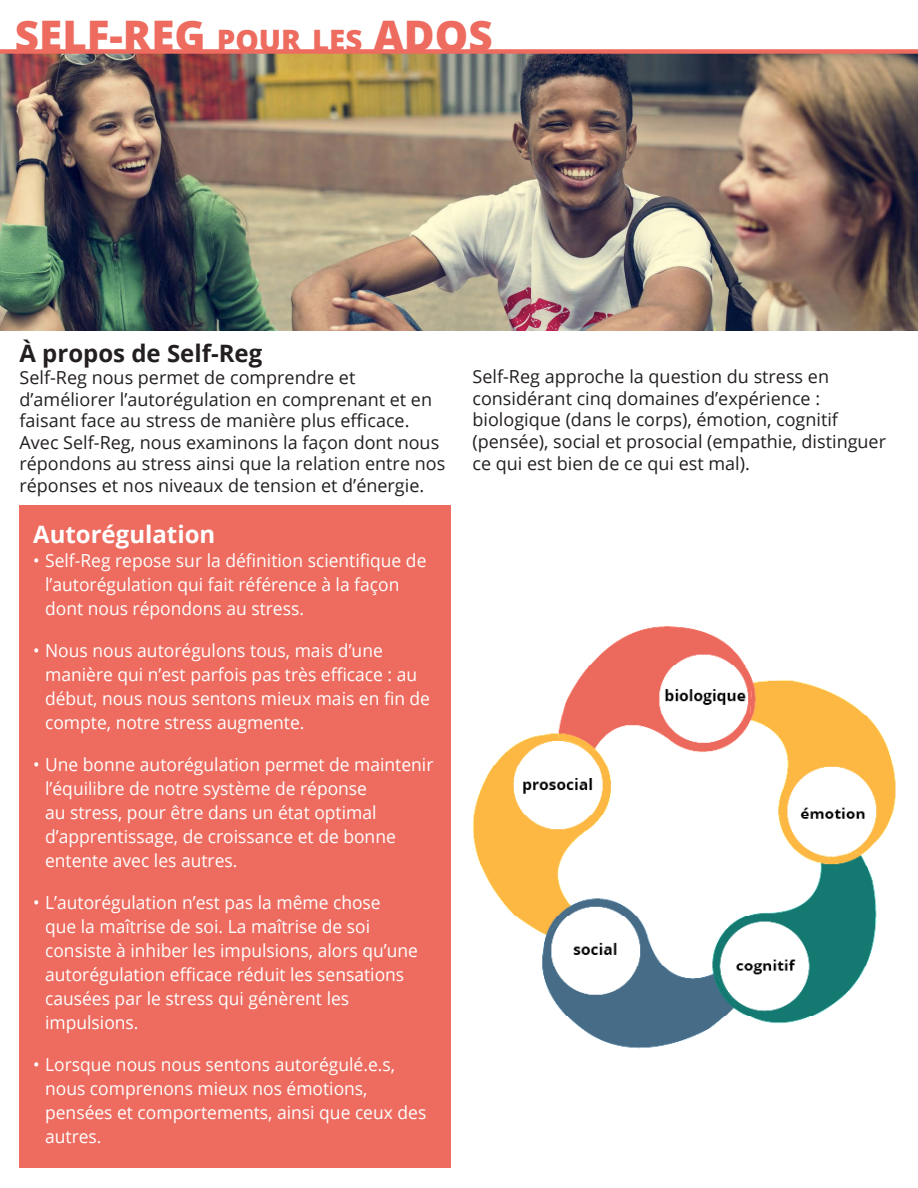
<style>
.page{position:relative;width:918px;height:1188px;background:#fff}
.page>*{position:absolute;margin:0;border:0;box-sizing:border-box;transform-origin:0 0}
.t1{font:800 42.15px "Open Sans";color:#ed6b5f}
.t2{font:700 24px "Open Sans";color:#231f20}
.t3{font:700 24px "Open Sans";color:#fff}
.t4{font:18px/24px "Open Sans";color:#fff}
.t5{font:18px/21.6px "Open Sans";color:#231f20}
.s1{font-size:29.55px}
</style>
<div class="page">
<img style="left:0;top:54px;width:918px;height:276px">
<div style="left:0;top:49px;width:918px;height:5px;background:#ed6b5f"></div>
<div style="left:20px;top:505px;width:431px;height:663px;background:#ed6b5f"></div>
<img style="left:472px;top:626px;width:424px;height:423px">
<p class="t1" style="left:15px;top:4px;width:479px">SELF-REG <span class="s1">POUR LES</span> ADOS</p>
<p class="t2" style="left:20px;top:337px;width:244px">À propos de Self-Reg</p>
<p class="t5" style="left:20px;top:366px;width:427px">Self-Reg nous permet de comprendre et d’améliorer l’autorégulation en comprenant et en faisant face au stress de manière plus efficace.<br>Avec Self-Reg, nous examinons la façon dont nous répondons au stress ainsi que la relation entre nos réponses et nos niveaux de tension et d’énergie.</p>
<p class="t5" style="left:472px;top:365px;width:415px">Self-Reg approche la question du stress en considérant cinq domaines d’expérience : biologique (dans le corps), émotion, cognitif (pensée), social et prosocial (empathie, distinguer ce qui est bien de ce qui est mal).</p>
<p class="t3" style="left:33px;top:517px;width:184px">Autorégulation</p>
<p class="t4" style="left:45px;top:548px;width:383px;text-indent:-12px">• Self-Reg repose sur la définition scientifique de l’autorégulation qui fait référence à la façon dont nous répondons au stress.</p>
<p class="t4" style="left:45px;top:638px;width:386px;text-indent:-12px">• Nous nous autorégulons tous, mais d’une manière qui n’est parfois pas très efficace : au début, nous nous sentons mieux mais en fin de compte, notre stress augmente.</p>
<p class="t4" style="left:45px;top:752px;width:390px;text-indent:-12px">• Une bonne autorégulation permet de maintenir l’équilibre de notre système de réponse<br>au stress, pour être dans un état optimal d’apprentissage, de croissance et de bonne entente avec les autres.</p>
<p class="t4" style="left:45px;top:890px;width:374px;text-indent:-12px">• L’autorégulation n’est pas la même chose<br>que la maîtrise de soi. La maîtrise de soi consiste à inhiber les impulsions, alors qu’une autorégulation efficace réduit les sensations causées par le stress qui génèrent les impulsions.</p>
<p class="t4" style="left:45px;top:1052px;width:383px;text-indent:-12px">• Lorsque nous nous sentons autorégulé.e.s, nous comprenons mieux nos émotions, pensées et comportements, ainsi que ceux des autres.</p>
</div>
